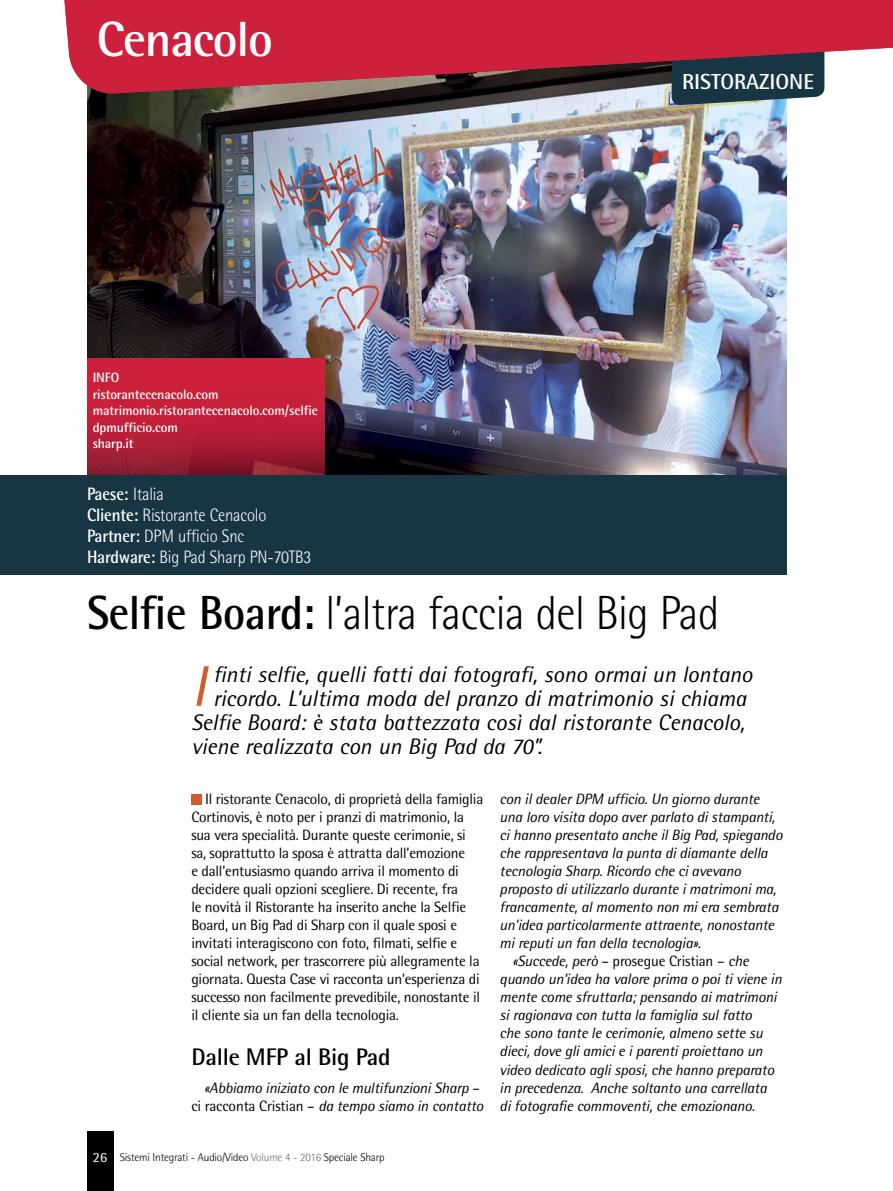
<style>
.page{position:relative;width:893px;height:1191px;background:#fff}
.page>*{position:absolute;margin:0;border:0;box-sizing:border-box;transform-origin:0 0}
.q_sommario{font:italic 57.3px "Rotis Semi Sans";color:#d35b2b}
.q_azienda{font:700 49.5px "Rotis Semi Sans";letter-spacing:-.025em;color:#fff}
.q_titolo{font:300 48px "Rotis Semi Sans";letter-spacing:-.01em;color:#000;scale:.92 1}
.q_titolino_singolo{font:700 24px "Rotis Semi Sans";letter-spacing:-.01em;color:#000}
.q_sommario-2{font:italic 22.5px "Rotis Semi Sans";color:#000}
.q_wwwAzienda{font:700 21.75px "Rotis Semi Sans";color:#fff}
.q_titolo-2{font:300 18px "Rotis Semi Sans";letter-spacing:-.01em;color:#fff;scale:.92 1}
.q_titolo-3{font:700 18px "Rotis Semi Sans";letter-spacing:-.01em;color:#fff;scale:.92 1}
.q_testo{font:italic 15px/18px "Rotis Semi Sans";letter-spacing:-.01em;color:#000}
.q_testo-2{font:15px/18px "Rotis Semi Sans";letter-spacing:-.015em;color:#000}
.Normale{font:14.1px "Rotis Semi Sans";color:#fff}
.q_testo-3{font:700 13.5px "Rotis Semi Sans";letter-spacing:-.01em;color:#fff}
.Normale-2{font:300 11.25px "Rotis Semi Sans";letter-spacing:-.015em;color:#000}
.s1{font-weight:300}
.s2{font-weight:700}
.s3{font-style:normal}
.s4{color:#6d6e70}
</style>
<div class="page">
<img style="left:87px;top:95px;width:700px;height:380px">
<svg style="left:672px;top:95px;width:149px;height:11px"></svg>
<div style="left:87px;top:1131px;width:26px;height:60px;background:#000"></div>
<svg style="left:64px;top:0;width:829px;height:95px;background:#b03146"></svg>
<svg style="left:87px;top:358px;width:237px;height:117px;background:#b71e37"></svg>
<div style="left:0;top:475px;width:787px;height:99px;background:#183543"></div>
<div style="left:191px;top:794px;width:11px;height:10px;background:#d35b2b"></div>
<p class="q_azienda" style="left:97px;top:9px;width:177px">Cenacolo</p>
<p class="q_testo-3" style="left:93px;top:369px;width:28px">INFO</p>
<p class="q_testo-3" style="left:93px;top:386px;width:127px">ristorantecenacolo.com</p>
<p class="q_testo-3" style="left:93px;top:402px;width:227px">matrimonio.ristorantecenacolo.com/selfie</p>
<p class="q_testo-3" style="left:93px;top:419px;width:87px">dpmufficio.com</p>
<p class="q_testo-3" style="left:93px;top:435px;width:43px">sharp.it</p>
<p class="q_titolo-3" style="left:87px;top:482px;width:85px">Paese: <span class="s1">Italia</span></p>
<p class="q_titolo-2" style="left:87px;top:504px;width:196px"><span class="s2">Cliente:</span> Ristorante Cenacolo</p>
<p class="q_titolo-2" style="left:87px;top:525px;width:172px"><span class="s2">Partner:</span> DPM ufficio Snc</p>
<p class="q_titolo-2" style="left:87px;top:546px;width:246px"><span class="s2">Hardware:</span> Big Pad Sharp PN-70TB3</p>
<p class="q_wwwAzienda" style="left:682px;top:68px;width:133px">RISTORAZIONE</p>
<p class="q_titolo" style="left:87px;top:585px;width:689px"><span class="s2">Selfie Board:</span> l’altra faccia del Big Pad</p>
<p class="q_sommario" style="left:191px;top:651px;width:16px">I</p>
<p class="q_sommario-2" style="left:213px;top:660px;width:541px">finti selfie, quelli fatti dai fotografi, sono ormai un lontano</p>
<p class="q_sommario-2" style="left:213px;top:684px;width:535px">ricordo. L’ultima moda del pranzo di matrimonio si chiama</p>
<p class="q_sommario-2" style="left:191px;top:708px;width:555px">Selfie Board: è stata battezzata così dal ristorante Cenacolo,</p>
<p class="q_sommario-2" style="left:191px;top:732px;width:352px">viene realizzata con un Big Pad da 70”.</p>
<p class="q_testo-2" style="left:191px;top:790px;width:293px;text-indent:14px">Il ristorante Cenacolo, di proprietà della famiglia Cortinovis, è noto per i pranzi di matrimonio, la sua vera specialità. Durante queste cerimonie, si sa, soprattutto la sposa è attratta dall’emozione<br>e dall’entusiasmo quando arriva il momento di decidere quali opzioni scegliere. Di recente, fra<br>le novità il Ristorante ha inserito anche la Selfie Board, un Big Pad di Sharp con il quale sposi e invitati interagiscono con foto, filmati, selfie e social network, per trascorrere più allegramente la giornata. Questa Case vi racconta un’esperienza di successo non facilmente prevedibile, nonostante il il cliente sia un fan della tecnologia.</p>
<p class="q_titolino_singolo" style="left:191px;top:1042px;width:201px">Dalle MFP al Big Pad</p>
<p class="q_testo" style="left:191px;top:1078px;width:294px;text-align:right">«Abbiamo iniziato con le multifunzioni Sharp <span class="s3">–<br>ci racconta Cristian –</span> da tempo siamo in contatto</p>
<p class="Normale" style="left:93px;top:1148px;width:16px">26</p>
<p class="Normale-2" style="left:120px;top:1150px;width:266px">Sistemi Integrati - Audio/Video <span class="s4">Volume 4 - 2016</span> Speciale Sharp</p>
<p class="q_testo" style="left:500px;top:790px;width:284px">con il dealer DPM ufficio. Un giorno durante una loro visita dopo aver parlato di stampanti, ci hanno presentato anche il Big Pad, spiegando che rappresentava la punta di diamante della tecnologia Sharp. Ricordo che ci avevano proposto di utilizzarlo durante i matrimoni ma, francamente, al momento non mi era sembrata un’idea particolarmente attraente, nonostante mi reputi un fan della tecnologia».</p>
<p class="q_testo" style="left:500px;top:952px;width:284px;text-indent:13px">«Succede, però <span class="s3">– prosegue Cristian –</span> che quando un’idea ha valore prima o poi ti viene in mente come sfruttarla; pensando ai matrimoni si ragionava con tutta la famiglia sul fatto<br>che sono tante le cerimonie, almeno sette su dieci, dove gli amici e i parenti proiettano un video dedicato agli sposi, che hanno preparato in precedenza. Anche soltanto una carrellata<br>di fotografie commoventi, che emozionano.</p>
</div>
